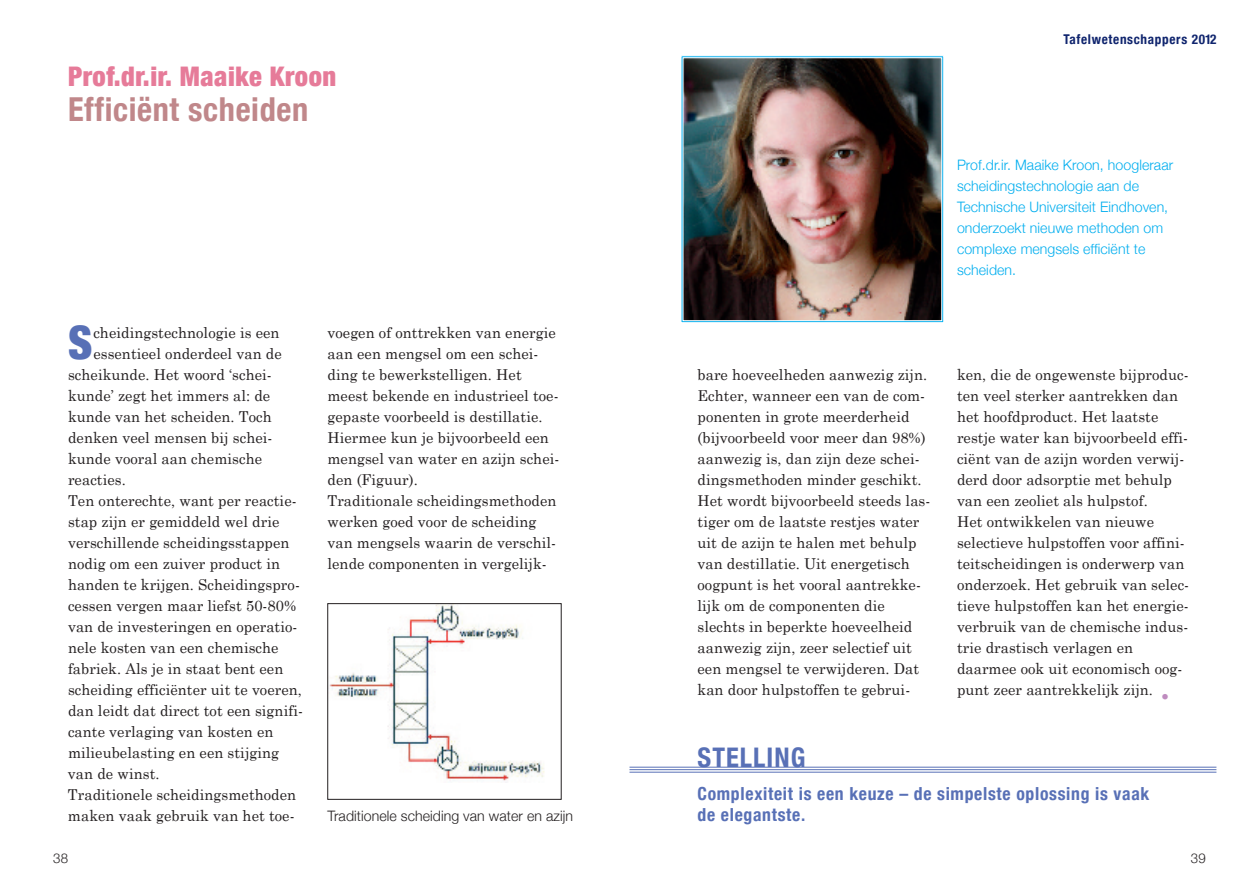
<style>
.page{position:relative;width:1259px;height:893px;background:#fff}
.page>*{position:absolute;margin:0;border:0;box-sizing:border-box;transform-origin:0 0}
.t1{font:900 condensed 46.2px "Helvetica Neue";color:#5870b6}
.t2{font:700 condensed 33px "Helvetica Neue";letter-spacing:.02em;color:#c0878a}
.t3{font:900 condensed 27px "Helvetica Neue";letter-spacing:.02em;color:#e67b99}
.t4{font:700 condensed 27px "Helvetica Neue";letter-spacing:.04em;color:#5870b6}
.t5{font:700 condensed 18px "Helvetica Neue";letter-spacing:.04em;color:#5870b6}
.t6{font:15px/21px "Century Schoolbook";letter-spacing:.005em;color:#231f20}
.t7{font:300 14.4px/21px "Helvetica Neue";letter-spacing:.005em;color:#00aeef}
.t8{font:300 14.4px "Helvetica Neue";letter-spacing:.005em;color:#231f20}
.t9{font:700 condensed 13.5px "Helvetica Neue";letter-spacing:.05em;color:#10256e}
.t10{font:300 13.5px "Helvetica Neue";color:#231f20}
.s1{font-size:27px;color:#bf8cbf}
</style>
<div class="page">
<img style="left:684px;top:59px;width:256px;height:260px">
<div style="left:680px;top:55px;width:264px;height:268px;border:1px solid #fff"></div>
<div style="left:682px;top:57px;width:260px;height:264px;border:1px solid #fff"></div>
<img style="left:329px;top:605px;width:216px;height:176px">
<div style="left:327px;top:603px;width:234px;height:197px;border:1px solid #231f20"></div>
<hr style="left:629px;top:767px;width:587px;height:1px;background:#5870b6">
<hr style="left:629px;top:769px;width:587px;height:1px;background:#5870b6">
<hr style="left:629px;top:772px;width:587px;height:1px;background:#5870b6">
<h3 class="t3" style="left:68px;top:59px;width:270px">Prof.dr.ir. Maaike Kroon</h3>
<h2 class="t2" style="left:68px;top:89px;width:242px">efficiënt scheiden</h2>
<p class="t9" style="left:1063px;top:31px;width:154px">Tafelwetenschappers 2012</p>
<p class="t7" style="left:957px;top:154px;width:218px">Prof.dr.ir. Maaike Kroon, hoogleraar scheidingstechnologie aan de<br>Technische Universiteit Eindhoven, onderzoekt nieuwe methoden om complexe mengsels efficiënt te scheiden.</p>
<h1 class="t1" style="left:68px;top:314px;width:26px">S</h1>
<p class="t6" style="left:93px;top:321px;width:188px">cheidingstechnologie is een</p>
<p class="t6" style="left:93px;top:342px;width:190px">essentieel onderdeel van de</p>
<p class="t6" style="left:68px;top:363px;width:205px">scheikunde. Het woord ‘schei-</p>
<p class="t6" style="left:68px;top:384px;width:204px">kunde’ zegt het immers al: de</p>
<p class="t6" style="left:68px;top:405px;width:205px">kunde van het scheiden. Toch</p>
<p class="t6" style="left:68px;top:426px;width:206px">denken veel mensen bij schei-</p>
<p class="t6" style="left:68px;top:447px;width:196px">kunde vooral aan chemische</p>
<p class="t6" style="left:68px;top:468px;width:59px">reacties.</p>
<p class="t6" style="left:68px;top:489px;width:230px">Ten onterechte, want per reactie-</p>
<p class="t6" style="left:68px;top:510px;width:213px">stap zijn er gemiddeld wel drie</p>
<p class="t6" style="left:68px;top:531px;width:223px">verschillende scheidingsstappen</p>
<p class="t6" style="left:68px;top:552px;width:213px">nodig om een zuiver product in</p>
<p class="t6" style="left:68px;top:573px;width:233px">handen te krijgen. Scheidingspro-</p>
<p class="t6" style="left:68px;top:594px;width:230px">cessen vergen maar liefst 50-80%</p>
<p class="t6" style="left:68px;top:615px;width:231px">van de investeringen en operatio-</p>
<p class="t6" style="left:68px;top:636px;width:212px">nele kosten van een chemische</p>
<p class="t6" style="left:68px;top:657px;width:217px">fabriek. Als je in staat bent een</p>
<p class="t6" style="left:68px;top:678px;width:235px">scheiding efficiënter uit te voeren,</p>
<p class="t6" style="left:68px;top:699px;width:236px">dan leidt dat direct tot een signifi-</p>
<p class="t6" style="left:68px;top:720px;width:207px">cante verlaging van kosten en</p>
<p class="t6" style="left:68px;top:741px;width:213px">milieubelasting en een stijging</p>
<p class="t6" style="left:68px;top:762px;width:93px">van de winst.</p>
<p class="t6" style="left:68px;top:783px;width:230px">Traditionele scheidingsmethoden</p>
<p class="t6" style="left:68px;top:804px;width:228px">maken vaak gebruik van het toe-</p>
<p class="t10" style="left:53px;top:849px;width:16px">38</p>
<p class="t6" style="left:327px;top:321px;width:233px">voegen of onttrekken van energie aan een mengsel om een schei&shy;ding te bewerkstelligen. Het meest bekende en industrieel toe&shy;gepaste voorbeeld is destillatie.<br>Hiermee kun je bijvoorbeeld een mengsel van water en azijn schei&shy;den (Figuur).<br>Traditionale scheidingsmethoden werken goed voor de scheiding van mengsels waarin de verschil&shy;lende componenten in vergelijk-</p>
<p class="t6" style="left:697px;top:363px;width:234px">bare hoeveelheden aanwezig zijn.<br>Echter, wanneer een van de com&shy;ponenten in grote meerderheid (bijvoorbeeld voor meer dan 98%) aanwezig is, dan zijn deze schei&shy;dingsmethoden minder geschikt.<br>Het wordt bijvoorbeeld steeds las&shy;tiger om de laatste restjes water uit de azijn te halen met behulp van destillatie. Uit energetisch oogpunt is het vooral aantrekke&shy;lijk om de componenten die slechts in beperkte hoeveelheid aanwezig zijn, zeer selectief uit een mengsel te verwijderen. Dat kan door hulpstoffen te gebrui-</p>
<h3 class="t4" style="left:697px;top:741px;width:109px">STellinG</h3>
<p class="t6" style="left:957px;top:363px;width:234px">ken, die de ongewenste bijproduc&shy;ten veel sterker aantrekken dan het hoofdproduct. Het laatste restje water kan bijvoorbeeld effi&shy;ciënt van de azijn worden verwij&shy;derd door adsorptie met behulp van een zeoliet als hulpstof.<br>Het ontwikkelen van nieuwe selectieve hulpstoffen voor affini&shy;teitscheidingen is onderwerp van onderzoek. Het gebruik van selec&shy;tieve hulpstoffen kan het energie&shy;verbruik van de chemische indus&shy;trie drastisch verlagen en daarmee ook uit economisch oog&shy;punt zeer aantrekkelijk zijn. <span class="s1">•</span></p>
<p class="t5" style="left:697px;top:782px;width:453px">Complexiteit is een keuze – de simpelste oplossing is vaak</p>
<p class="t8" style="left:327px;top:807px;width:247px">Traditionele scheiding van water en azijn</p>
<p class="t5" style="left:697px;top:803px;width:109px">de elegantste.</p>
<p class="t10" style="left:1191px;top:849px;width:16px">39</p>
</div>
